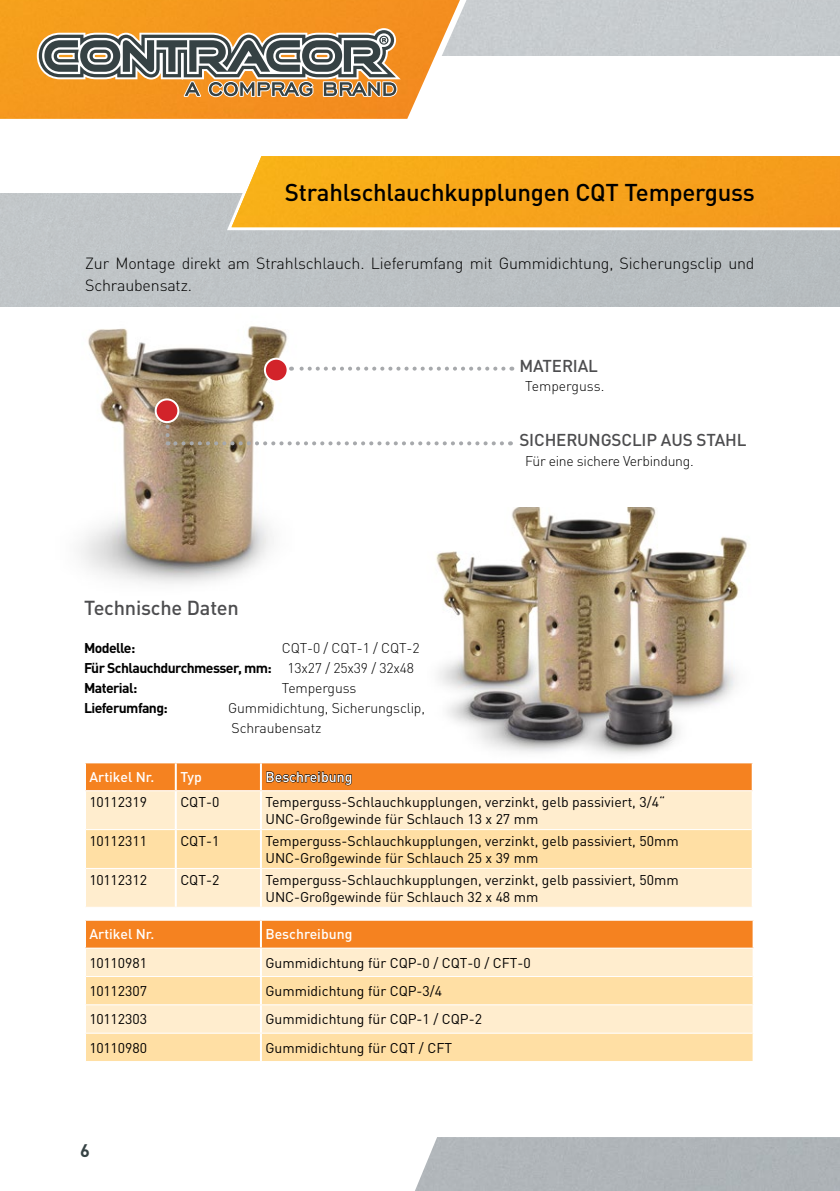
<style>
.page{position:relative;width:840px;height:1191px;background:#fff}
.page>*{position:absolute;margin:0;border:0;box-sizing:border-box;transform-origin:0 0}
.t1{font:500 24px "DIN Pro";letter-spacing:-.01em;color:#000}
.t2{font:500 20px "DIN Pro";letter-spacing:-.01em;color:#4d4d4f}
.t3{font:700 18px "DIN Pro";color:#364244}
.t4{font:500 17px "DIN Pro";letter-spacing:-.01em;color:#4d4d4f}
.t5{font:300 16px/22px "DIN Pro";letter-spacing:-.01em;color:#000}
.t6{font:14px/16.8px "DIN Pro";color:#000}
.t7{font:700 14px/20px "DIN Pro";letter-spacing:-.04em;color:#000}
.t8{font:300 14px/20px "DIN Pro";letter-spacing:-.01em;color:#000}
.t9{font:500 14px "DIN Pro";color:#fff}
.s1{font-weight:300}
</style>
<div class="page">
<div style="left:472px;top:0;width:40px;height:56px;background:#c9cdd0"></div>
<img style="left:0;top:0;width:472px;height:119px">
<svg style="left:35px;top:26px;width:370px;height:341px"></svg>
<svg style="left:39px;top:30px;width:358px;height:67px"></svg>
<img style="left:36px;top:306px;width:308px;height:278px">
<div style="left:0;top:193px;width:839px;height:113px;background:#bdc2c4"></div>
<svg style="left:222px;top:150px;width:617px;height:85px"></svg>
<img style="left:231px;top:156px;width:608px;height:71px">
<div style="left:86px;top:920px;width:666px;height:27px;background:#f58220"></div>
<div style="left:86px;top:948px;width:666px;height:28px;background:#ffedce"></div>
<svg style="left:86px;top:977px;width:666px;height:84px;background:#ffe3b2"></svg>
<hr style="left:260px;top:948px;width:2px;height:28px;background:#fff">
<hr style="left:260px;top:1005px;width:2px;height:27px;background:#fff">
<hr style="left:260px;top:977px;width:2px;height:27px;background:#fff">
<hr style="left:86px;top:1004px;width:175px;height:1px;background:#fff">
<hr style="left:261px;top:1004px;width:491px;height:1px;background:#fff">
<hr style="left:86px;top:1032px;width:175px;height:1px;background:#fff">
<hr style="left:261px;top:1032px;width:491px;height:1px;background:#fff">
<hr style="left:260px;top:1033px;width:2px;height:28px;background:#fff">
<hr style="left:260px;top:920px;width:2px;height:27px;background:#fff">
<div style="left:265px;top:359px;width:22px;height:22px;background:#d2232a;border-radius:50%"></div>
<div style="left:264px;top:358px;width:24px;height:24px;border:2px solid #fff;border-radius:50%"></div>
<svg style="left:291px;top:367px;width:212px;height:4px"></svg>
<svg style="left:167px;top:441px;width:334px;height:4px"></svg>
<svg style="left:165px;top:423px;width:4px;height:12px"></svg>
<img style="left:436px;top:508px;width:311px;height:247px">
<div style="left:155px;top:399px;width:23px;height:23px;background:#d2232a;border-radius:50%"></div>
<div style="left:154px;top:398px;width:25px;height:25px;border:2px solid #fff;border-radius:50%"></div>
<div style="left:86px;top:791px;width:665px;height:115px;background:#ffedce"></div>
<div style="left:86px;top:830px;width:665px;height:38px;background:#ffdfa4"></div>
<hr style="left:175px;top:791px;width:2px;height:38px;background:#fff">
<hr style="left:260px;top:791px;width:2px;height:38px;background:#fff">
<hr style="left:175px;top:869px;width:2px;height:37px;background:#fff">
<hr style="left:260px;top:869px;width:2px;height:37px;background:#fff">
<hr style="left:86px;top:829px;width:90px;height:1px;background:#fff">
<hr style="left:176px;top:829px;width:85px;height:1px;background:#fff">
<hr style="left:261px;top:829px;width:490px;height:1px;background:#fff">
<hr style="left:175px;top:830px;width:2px;height:38px;background:#fff">
<hr style="left:260px;top:830px;width:2px;height:38px;background:#fff">
<hr style="left:86px;top:868px;width:90px;height:1px;background:#fff">
<hr style="left:176px;top:868px;width:85px;height:1px;background:#fff">
<hr style="left:261px;top:868px;width:490px;height:1px;background:#fff">
<svg style="left:85px;top:762px;width:667px;height:28px;background:#ef852b"></svg>
<h1 class="t1" style="left:285px;top:177px;width:471px">Strahlschlauchkupplungen CQT Temperguss</h1>
<p class="t5" style="left:85px;top:252px;width:670px">Zur Montage direkt am Strahlschlauch. Lieferumfang mit Gummidichtung, Sicherungsclip und<br>Schraubensatz.</p>
<p class="t4" style="left:519px;top:354px;width:80px">MATERIAL</p>
<p class="t8" style="left:525px;top:376px;width:81px">Temperguss.</p>
<p class="t4" style="left:519px;top:429px;width:228px">SICHERUNGSCLIP AUS STAHL</p>
<h2 class="t2" style="left:84px;top:595px;width:156px">Technische Daten</h2>
<p class="t7" style="left:84px;top:638px;width:337px;text-indent:198px"><span class="s1">CQT-0 / CQT-1 / CQT-2<br></span>Für Schlauchdurchmesser, mm: <span class="s1">13x27 / 25x39 / 32x48<br></span>Material:</p>
<p class="t7" style="left:84px;top:638px;width:53px">Modelle:</p>
<p class="t8" style="left:282px;top:678px;width:76px">Temperguss</p>
<p class="t7" style="left:84px;top:698px;width:85px">Lieferumfang:</p>
<p class="t8" style="left:228px;top:698px;width:198px">Gummidichtung, Sicherungsclip,<br>Schraubensatz</p>
<p class="t8" style="left:525px;top:450px;width:170px">Für eine sichere Verbindung.</p>
<p class="t9" style="left:89px;top:768px;width:66px">Artikel Nr.</p>
<p class="t9" style="left:180px;top:768px;width:23px">Typ</p>
<p class="t9" style="left:265px;top:768px;width:88px">Beschreibung</p>
<p class="t6" style="left:89px;top:793px;width:59px">10112319</p>
<p class="t6" style="left:180px;top:793px;width:40px">CQT-0</p>
<p class="t6" style="left:265px;top:793px;width:401px">Temperguss-Schlauchkupplungen, verzinkt, gelb passiviert, 3/4“<br>UNC-Großgewinde für Schlauch 13 x 27 mm</p>
<p class="t6" style="left:89px;top:832px;width:59px">10112311</p>
<p class="t6" style="left:180px;top:832px;width:40px">CQT-1</p>
<p class="t6" style="left:265px;top:832px;width:414px">Temperguss-Schlauchkupplungen, verzinkt, gelb passiviert, 50mm<br>UNC-Großgewinde für Schlauch 25 x 39 mm</p>
<p class="t6" style="left:89px;top:871px;width:59px">10112312</p>
<p class="t6" style="left:180px;top:871px;width:40px">CQT-2</p>
<p class="t6" style="left:265px;top:871px;width:414px">Temperguss-Schlauchkupplungen, verzinkt, gelb passiviert, 50mm<br>UNC-Großgewinde für Schlauch 32 x 48 mm</p>
<p class="t9" style="left:89px;top:925px;width:66px">Artikel Nr.</p>
<p class="t9" style="left:265px;top:925px;width:88px">Beschreibung</p>
<p class="t6" style="left:89px;top:954px;width:59px">10110981</p>
<p class="t6" style="left:265px;top:954px;width:267px">Gummidichtung für CQP-0 / CQT-0 / CFT-0</p>
<p class="t6" style="left:89px;top:982px;width:59px">10112307</p>
<p class="t6" style="left:265px;top:982px;width:178px">Gummidichtung für CQP-3/4</p>
<p class="t6" style="left:89px;top:1010px;width:59px">10112303</p>
<p class="t6" style="left:265px;top:1010px;width:218px">Gummidichtung für CQP-1 / CQP-2</p>
<p class="t6" style="left:89px;top:1039px;width:59px">10110980</p>
<p class="t6" style="left:265px;top:1039px;width:188px">Gummidichtung für CQT / CFT</p>
<p class="t3" style="left:80px;top:1138px;width:11px">6</p>
</div>
